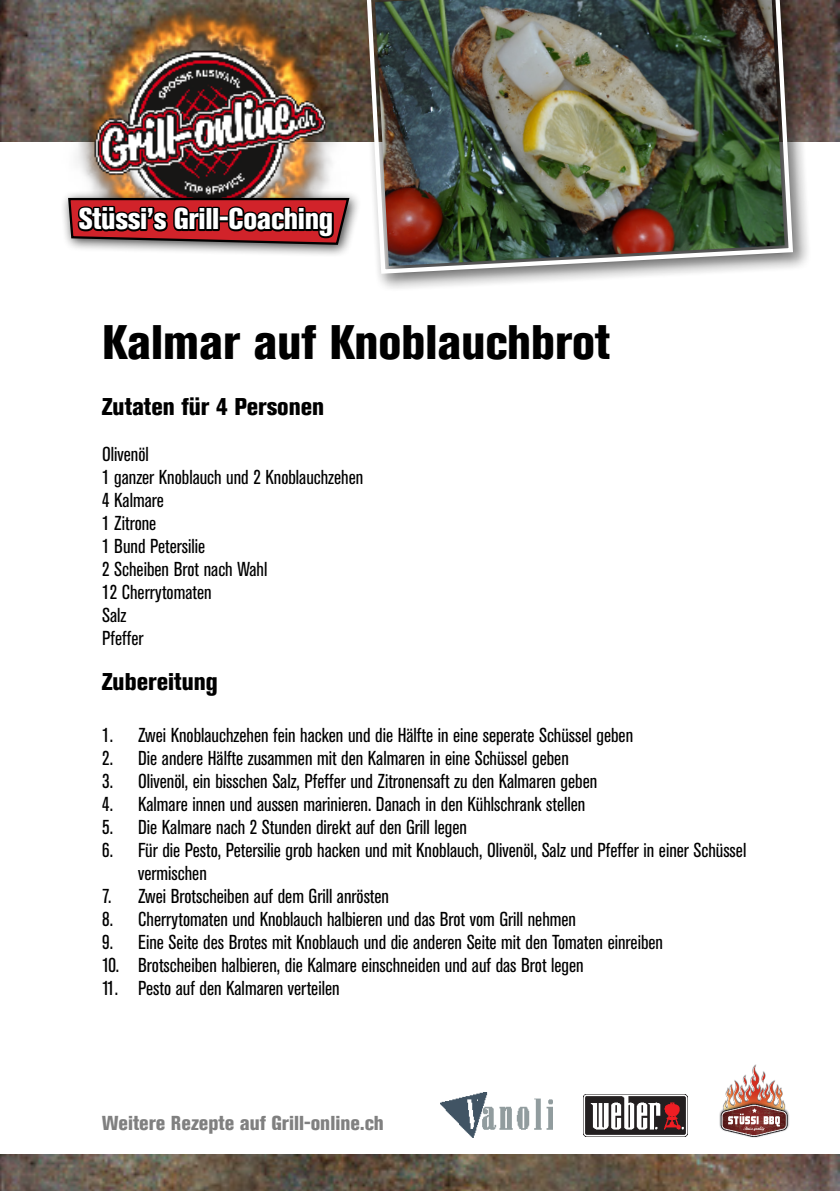
<style>
.page{position:relative;width:840px;height:1191px;background:#fff}
.page>*{position:absolute;margin:0;border:0;box-sizing:border-box;transform-origin:0 0}
.t1{font:800 condensed 48px "Akzidenz Grotesk BE";color:#000}
.t2{font:800 condensed 29.6px "Akzidenz Grotesk BE";letter-spacing:-.01em;color:#fff}
.t3{font:800 condensed 24px "Akzidenz Grotesk BE";color:#000}
.t4{font:condensed 20px/23px "Akzidenz Grotesk BE";color:#000}
.t5{font:800 condensed 20px "Akzidenz Grotesk BE";color:#808080}
</style>
<div class="page">
<img style="left:0;top:1154px;width:839px;height:37px">
<img style="left:810px;top:0;width:29px;height:142px">
<div style="left:361px;top:0;width:449px;height:292px;background:#000;opacity:.75"></div>
<img style="left:364px;top:0;width:430px;height:276px">
<img style="left:0;top:0;width:437px;height:217px">
<div style="left:61px;top:190px;width:301px;height:68px;background:#000;opacity:.75"></div>
<svg style="left:67px;top:197px;width:284px;height:49px;background:#6f2527"></svg>
<img style="left:583px;top:1094px;width:103px;height:42px">
<img style="left:440px;top:1092px;width:112px;height:45px">
<img style="left:703px;top:1064px;width:103px;height:93px">
<p class="t2" style="left:79px;top:202px;width:256px">Stüssi’s Grill-Coaching</p>
<p class="t1" style="left:102px;top:315px;width:509px">Kalmar auf Knoblauchbrot</p>
<p class="t3" style="left:102px;top:393px;width:223px">Zutaten für 4 Personen</p>
<p class="t4" style="left:102px;top:443px;width:48px">Olivenöl</p>
<p class="t4" style="left:102px;top:466px;width:262px">1 ganzer Knoblauch und 2 Knoblauchzehen</p>
<p class="t4" style="left:102px;top:489px;width:63px">4 Kalmare</p>
<p class="t4" style="left:102px;top:512px;width:56px">1 Zitrone</p>
<p class="t4" style="left:102px;top:535px;width:104px">1 Bund Petersilie</p>
<p class="t4" style="left:102px;top:558px;width:167px">2 Scheiben Brot nach Wahl</p>
<p class="t4" style="left:102px;top:581px;width:111px">12 Cherrytomaten</p>
<p class="t4" style="left:102px;top:604px;width:26px">Salz</p>
<p class="t4" style="left:102px;top:627px;width:43px">Pfeffer</p>
<p class="t3" style="left:102px;top:667px;width:117px">Zubereitung</p>
<p class="t4" style="left:102px;top:723px;width:532px">1. Zwei Knoblauchzehen fein hacken und die Hälfte in eine seperate Schüssel geben</p>
<p class="t4" style="left:102px;top:746px;width:468px">2. Die andere Hälfte zusammen mit den Kalmaren in eine Schüssel geben</p>
<p class="t4" style="left:102px;top:769px;width:496px">3. Olivenöl, ein bisschen Salz, Pfeffer und Zitronensaft zu den Kalmaren geben</p>
<p class="t4" style="left:102px;top:792px;width:484px">4. Kalmare innen und aussen marinieren. Danach in den Kühlschrank stellen</p>
<p class="t4" style="left:102px;top:815px;width:366px">5. Die Kalmare nach 2 Stunden direkt auf den Grill legen</p>
<p class="t4" style="left:138px;top:838px;width:609px;text-indent:-36px">6. Für die Pesto, Petersilie grob hacken und mit Knoblauch, Olivenöl, Salz und Pfeffer in einer Schüssel vermischen</p>
<p class="t4" style="left:102px;top:884px;width:288px">7. Zwei Brotscheiben auf dem Grill anrösten</p>
<p class="t4" style="left:102px;top:907px;width:475px">8. Cherrytomaten und Knoblauch halbieren und das Brot vom Grill nehmen</p>
<p class="t4" style="left:102px;top:930px;width:562px">9. Eine Seite des Brotes mit Knoblauch und die anderen Seite mit den Tomaten einreiben</p>
<p class="t4" style="left:102px;top:953px;width:483px">10. Brotscheiben halbieren, die Kalmare einschneiden und auf das Brot legen</p>
<p class="t4" style="left:102px;top:976px;width:239px">11. Pesto auf den Kalmaren verteilen</p>
<p class="t5" style="left:102px;top:1111px;width:283px">Weitere Rezepte auf Grill-online.ch</p>
</div>
